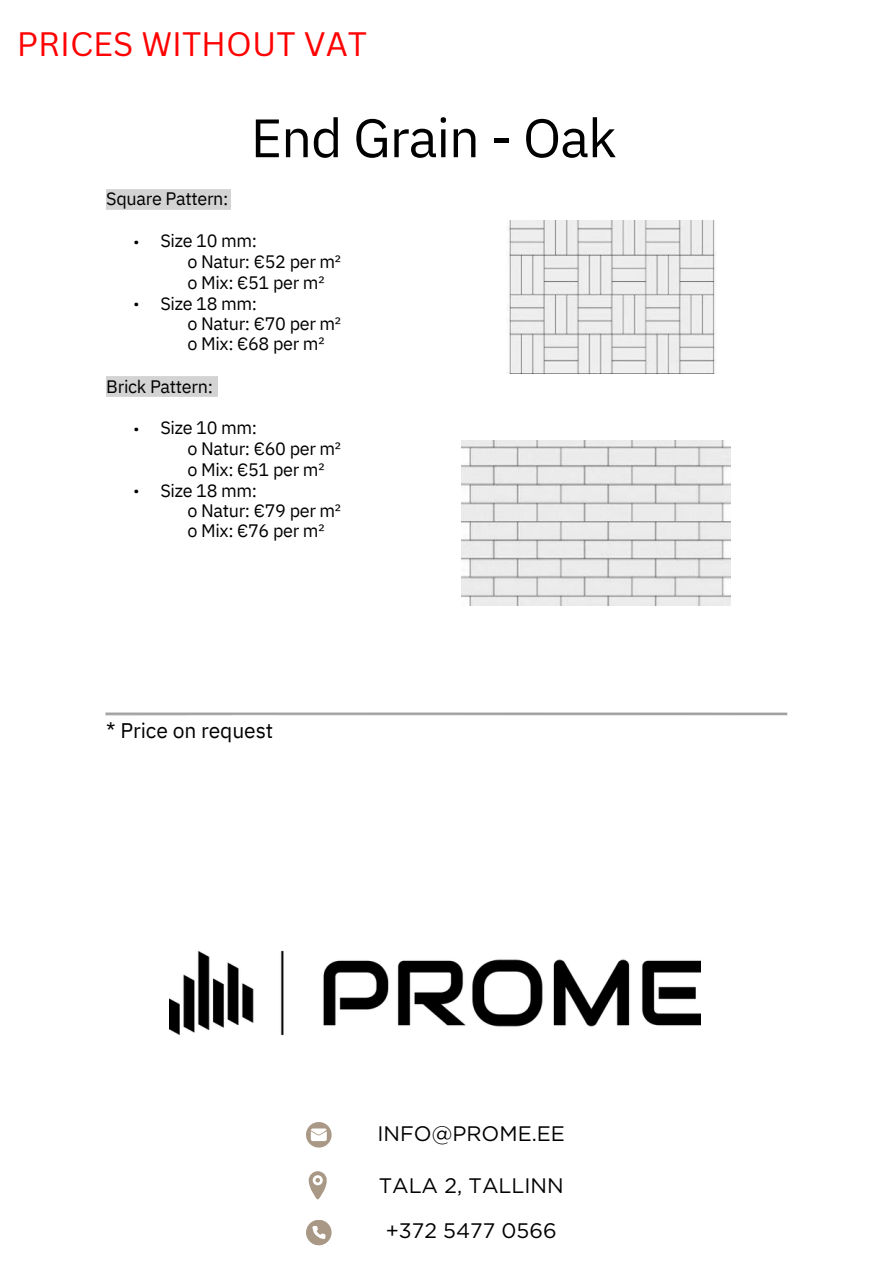
<style>
.page{position:relative;width:894px;height:1264px;background:#fff}
.page>*{position:absolute;margin:0;border:0;box-sizing:border-box;transform-origin:0 0}
.t1{font:54px "IBM Plex Sans";letter-spacing:-.02em;color:#000}
.t2{font:33px "Canva Sans";color:#ff0202}
.t3{font:21px/45px "Gotham";color:#000;text-align:center}
.t4{font:21px "IBM Plex Sans";letter-spacing:-.005em;color:#000}
.t5{font:18px "IBM Plex Sans";letter-spacing:-.02em;color:#000}
.t6{font:15px "IBM Plex Sans";color:#000}
</style>
<div class="page">
<img style="left:507px;top:220px;width:209px;height:153px">
<img style="left:461px;top:440px;width:269px;height:166px">
<svg style="left:306px;top:1122px;width:25px;height:25px"></svg>
<svg style="left:306px;top:1220px;width:25px;height:25px"></svg>
<svg style="left:308px;top:1171px;width:18px;height:28px"></svg>
<img style="left:169px;top:950px;width:531px;height:86px">
<h3 class="t2" style="left:17px;top:20px;width:352px">PRICES WITHOUT VAT</h3>
<p class="t1" style="left:251px;top:102px;width:367px">End Grain - Oak</p>
<p class="t5" style="left:106px;top:187px;width:124px">Square Pattern:</p>
<p class="t6" style="left:133px;top:232px;width:7px">•</p>
<p class="t5" style="left:160px;top:228px;width:98px">Size 10 mm:</p>
<p class="t5" style="left:187px;top:250px;width:155px">o Natur: €52 per m²</p>
<p class="t5" style="left:187px;top:270px;width:139px">o Mix: €51 per m²</p>
<p class="t6" style="left:133px;top:294px;width:7px">•</p>
<p class="t5" style="left:160px;top:291px;width:98px">Size 18 mm:</p>
<p class="t5" style="left:187px;top:311px;width:155px">o Natur: €70 per m²</p>
<p class="t5" style="left:187px;top:332px;width:139px">o Mix: €68 per m²</p>
<p class="t5" style="left:106px;top:374px;width:108px">Brick Pattern:</p>
<p class="t6" style="left:133px;top:419px;width:7px">•</p>
<p class="t5" style="left:160px;top:416px;width:98px">Size 10 mm:</p>
<p class="t5" style="left:187px;top:437px;width:155px">o Natur: €60 per m²</p>
<p class="t5" style="left:187px;top:457px;width:139px">o Mix: €51 per m²</p>
<p class="t6" style="left:133px;top:481px;width:7px">•</p>
<p class="t5" style="left:160px;top:478px;width:98px">Size 18 mm:</p>
<p class="t5" style="left:187px;top:498px;width:155px">o Natur: €79 per m²</p>
<p class="t5" style="left:187px;top:519px;width:139px">o Mix: €76 per m²</p>
<p class="t4" style="left:106px;top:717px;width:168px">* Price on request</p>
<h4 class="t3" style="left:377px;top:1110px;width:189px">INFO@PROME.EE</h4>
<h4 class="t3" style="left:378px;top:1162px;width:186px">TALA 2, TALLINN +372 5477 0566</h4>
</div>
